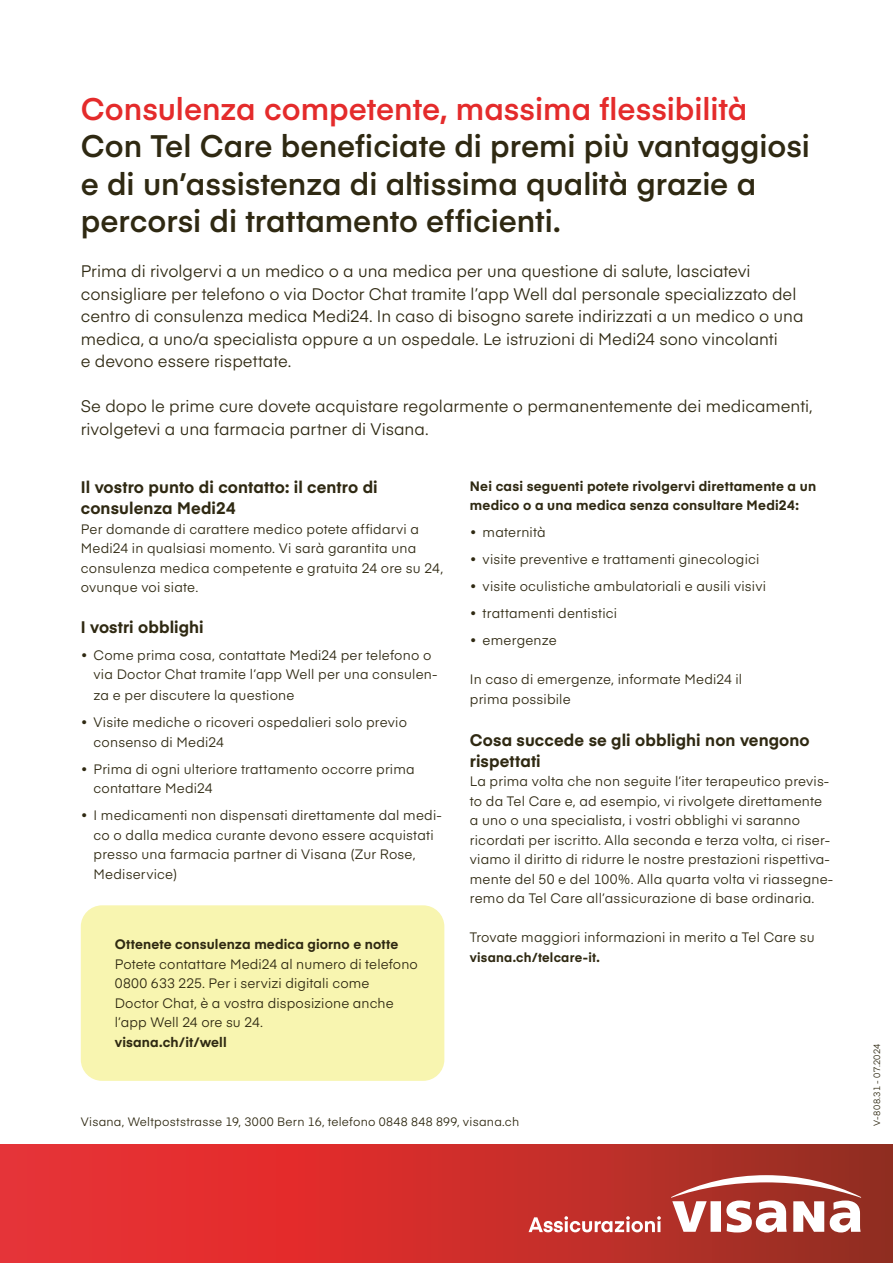
<style>
.page{position:relative;width:893px;height:1263px;background:#fff}
.page>*{position:absolute;margin:0;border:0;box-sizing:border-box;transform-origin:0 0}
.t1{font:600 30.75px/37.5px "Eina 03";color:#2f2912}
.t2{font:600 30.75px "Eina 03";color:#e42b2b}
.t3{font:16.5px/22.5px "Eina 03";color:#2f2912}
.t4{font:700 16.5px/21px "Eina 03";letter-spacing:.005em;color:#2f2912}
.t5{font:13.5px/19.5px "Eina 03";letter-spacing:.015em;color:#2f2912}
.t6{font:700 13.5px/19.5px "Eina 03";letter-spacing:.015em;color:#2f2912}
.t7{font:700 12.9px "Eina 03";letter-spacing:.015em;color:#2f2912}
.t8{font:12px "Eina 03";letter-spacing:.02em;color:#2f2912}
.t9{font:9px "Eina 03";letter-spacing:.03em;color:#2f2912}
</style>
<div class="page">
<svg style="left:0;top:1144px;width:893px;height:119px;background:#ce2e2c"></svg>
<div style="left:81px;top:905px;width:363px;height:176px;background:#f8f5b0;border-radius:21px"></div>
<svg style="left:671px;top:1175px;width:190px;height:57px"></svg>
<svg style="left:529px;top:1216px;width:132px;height:16px"></svg>
<h1 class="t2" style="left:81px;top:86px;width:668px">Consulenza competente, massima flessibilità</h1>
<h1 class="t1" style="left:81px;top:126px;width:731px">Con Tel Care beneficiate di premi più vantaggiosi e di un’assistenza di altissima qualità grazie a percorsi di trattamento efficienti.</h1>
<p class="t3" style="left:81px;top:259px;width:724px">Prima di rivolgervi a un medico o a una medica per una questione di salute, lasciatevi consigliare per telefono o via Doctor Chat tramite l’app Well dal personale specializzato del centro di consulenza medica Medi24. In caso di bisogno sarete indirizzati a un medico o una medica, a uno/a specialista oppure a un ospedale. Le istruzioni di Medi24 sono vincolanti<br>e devono essere rispettate.</p>
<p class="t3" style="left:81px;top:394px;width:734px">Se dopo le prime cure dovete acquistare regolarmente o permanentemente dei medicamenti, rivolgetevi a una farmacia partner di Visana.</p>
<p class="t4" style="left:81px;top:476px;width:298px">Il vostro punto di contatto: il centro di consulenza Medi24</p>
<p class="t5" style="left:81px;top:518px;width:364px">Per domande di carattere medico potete affidarvi a Medi24 in qualsiasi momento. Vi sarà garantita una consulenza medica competente e gratuita 24 ore su 24, ovunque voi siate.</p>
<p class="t4" style="left:81px;top:615px;width:124px">I vostri obblighi</p>
<p class="t5" style="left:94px;top:644px;width:345px;text-indent:-13px">• Come prima cosa, contattate Medi24 per telefono o via Doctor Chat tramite l’app Well per una consulen-</p>
<p class="t5" style="left:94px;top:685px;width:202px">za e per discutere la questione</p>
<p class="t5" style="left:94px;top:712px;width:315px;text-indent:-13px">• Visite mediche o ricoveri ospedalieri solo previo consenso di Medi24</p>
<p class="t5" style="left:94px;top:758px;width:323px;text-indent:-13px">• Prima di ogni ulteriore trattamento occorre prima contattare Medi24</p>
<p class="t5" style="left:94px;top:805px;width:350px;text-indent:-13px">• I medicamenti non dispensati direttamente dal medi&shy;co o dalla medica curante devono essere acquistati presso una farmacia partner di Visana (Zur Rose, Mediservice)</p>
<p class="t6" style="left:115px;top:934px;width:285px">Ottenete consulenza medica giorno e notte</p>
<p class="t5" style="left:115px;top:953px;width:305px">Potete contattare Medi24 al numero di telefono 0800 633 225. Per i servizi digitali come<br>Doctor Chat, è a vostra disposizione anche l’app Well 24 ore su 24.</p>
<p class="t6" style="left:115px;top:1031px;width:113px">visana.ch/it/well</p>
<p class="t6" style="left:470px;top:475px;width:348px">Nei casi seguenti potete rivolgervi direttamente a un medico o a una medica senza consultare Medi24:</p>
<p class="t5" style="left:470px;top:522px;width:77px">• maternità</p>
<p class="t5" style="left:470px;top:549px;width:291px">• visite preventive e trattamenti ginecologici</p>
<p class="t5" style="left:470px;top:576px;width:298px">• visite oculistiche ambulatoriali e ausili visivi</p>
<p class="t5" style="left:470px;top:603px;width:149px">• trattamenti dentistici</p>
<p class="t5" style="left:470px;top:630px;width:88px">• emergenze</p>
<p class="t5" style="left:470px;top:669px;width:274px">In caso di emergenze, informate Medi24 il prima possibile</p>
<p class="t4" style="left:470px;top:728px;width:341px">Cosa succede se gli obblighi non vengono rispettati</p>
<p class="t5" style="left:470px;top:771px;width:365px">La prima volta che non seguite l’iter terapeutico previs&shy;to da Tel Care e, ad esempio, vi rivolgete direttamente a uno o una specialista, i vostri obblighi vi saranno ricordati per iscritto. Alla seconda e terza volta, ci riser&shy;viamo il diritto di ridurre le nostre prestazioni rispettiva&shy;mente del 50 e del 100%. Alla quarta volta vi riassegne&shy;remo da Tel Care all’assicurazione di base ordinaria.</p>
<p class="t5" style="left:470px;top:927px;width:346px">Trovate maggiori informazioni in merito a Tel Care su</p>
<p class="t7" style="left:470px;top:948px;width:131px">visana.ch/telcare-it.</p>
<p class="t8" style="left:81px;top:1112px;width:440px">Visana, Weltpoststrasse 19, 3000 Bern 16, telefono 0848 848 899, visana.ch</p>
<p class="t9" style="left:870px;top:1126px;width:84px;rotate:-90deg">V-808.31 - 07.2024</p>
</div>
